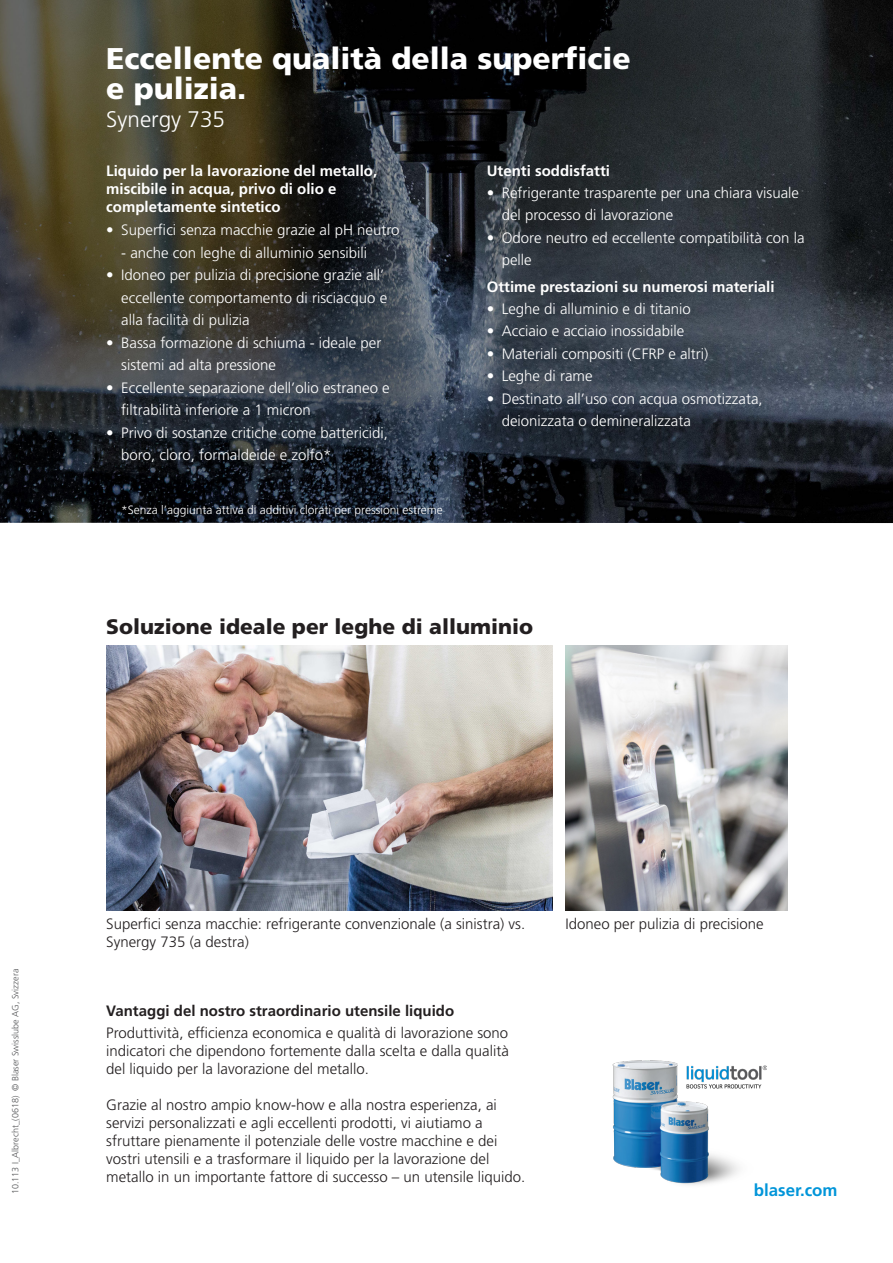
<style>
.page{position:relative;width:893px;height:1263px;background:#fff}
.page>*{position:absolute;margin:0;border:0;box-sizing:border-box;transform-origin:0 0}
.t1{font:900 30px/30px "Frutiger LT Std";color:#fff}
.t2{font:300 22.5px "Frutiger LT Std";color:#fff}
.t3{font:900 21px "Frutiger";color:#231f20}
.t4{font:700 16.8px "Frutiger LT Std";color:#0095d9}
.t5{font:300 15px/22.5px "Frutiger LT Std";color:#fff}
.t6{font:300 15px/18px "Frutiger LT Std";color:#231f20}
.t7{font:700 15px/18px "Frutiger LT Std";color:#fff}
.t8{font:700 15px "Frutiger LT Std";color:#231f20}
.t9{font:300 12px "Frutiger LT Std";color:#fff}
.t10{font:300 9px "Frutiger LT Std";color:#57585a}
.s1{font-weight:400}
</style>
<div class="page">
<img style="left:106px;top:645px;width:447px;height:266px">
<img style="left:566px;top:645px;width:221px;height:266px">
<img style="left:0;top:0;width:893px;height:523px">
<img style="left:612px;top:1060px;width:154px;height:125px">
<h1 class="t1" style="left:106px;top:44px;width:526px">Eccellente qualità della superficie e pulizia.</h1>
<h2 class="t2" style="left:106px;top:106px;width:120px">Synergy 735</h2>
<p class="t7" style="left:106px;top:162px;width:272px">Liquido per la lavorazione del metallo, miscibile in acqua, privo di olio e completamente sintetico</p>
<p class="t5" style="left:106px;top:219px;width:295px"><span class="s1">•</span> Superfici senza macchie grazie al pH neutro</p>
<p class="t5" style="left:121px;top:241px;width:247px">- anche con leghe di alluminio sensibili</p>
<p class="t5" style="left:121px;top:264px;width:267px;text-indent:-15px"><span class="s1">•</span> Idoneo per pulizia di precisione grazie all’ eccellente comportamento di risciacquo e alla facilità di pulizia</p>
<p class="t5" style="left:121px;top:331px;width:262px;text-indent:-15px"><span class="s1">•</span> Bassa formazione di schiuma - ideale per sistemi ad alta pressione</p>
<p class="t5" style="left:121px;top:376px;width:270px;text-indent:-15px"><span class="s1">•</span> Eccellente separazione dell’olio estraneo e filtrabilità inferiore a 1 micron</p>
<p class="t5" style="left:121px;top:421px;width:268px;text-indent:-15px"><span class="s1">•</span> Privo di sostanze critiche come battericidi, boro, cloro, formaldeide e zolfo*</p>
<p class="t9" style="left:121px;top:503px;width:323px">*Senza l’aggiunta attiva di additivi clorati per pressioni estreme</p>
<p class="t7" style="left:487px;top:162px;width:125px">Utenti soddisfatti</p>
<p class="t5" style="left:502px;top:182px;width:299px;text-indent:-15px"><span class="s1">•</span> Refrigerante trasparente per una chiara visuale del processo di lavorazione</p>
<p class="t5" style="left:502px;top:227px;width:304px;text-indent:-15px"><span class="s1">•</span> Odore neutro ed eccellente compatibilità con la pelle</p>
<p class="t7" style="left:487px;top:278px;width:289px">Ottime prestazioni su numerosi materiali</p>
<p class="t5" style="left:487px;top:298px;width:206px"><span class="s1">•</span> Leghe di alluminio e di titanio</p>
<p class="t5" style="left:487px;top:320px;width:199px"><span class="s1">•</span> Acciaio e acciaio inossidabile</p>
<p class="t5" style="left:487px;top:343px;width:223px"><span class="s1">•</span> Materiali compositi (CFRP e altri)</p>
<p class="t5" style="left:487px;top:365px;width:107px"><span class="s1">•</span> Leghe di rame</p>
<p class="t5" style="left:502px;top:388px;width:262px;text-indent:-15px"><span class="s1">•</span> Destinato all’uso con acqua osmotizzata, deionizzata o demineralizzata</p>
<h3 class="t3" style="left:106px;top:614px;width:428px">Soluzione ideale per leghe di alluminio</h3>
<p class="t10" style="left:10px;top:1194px;width:227px;rotate:-90deg">10.113 I_Albrecht_(0618) © Blaser Swisslube AG, Svizzera</p>
<p class="t6" style="left:106px;top:914px;width:420px">Superfici senza macchie: refrigerante convenzionale (a sinistra) vs.<br>Synergy 735 (a destra)</p>
<p class="t6" style="left:566px;top:914px;width:200px">Idoneo per pulizia di precisione</p>
<p class="t8" style="left:106px;top:1002px;width:349px">Vantaggi del nostro straordinario utensile liquido</p>
<p class="t6" style="left:106px;top:1024px;width:404px;text-align:justify">Produttività, efficienza economica e qualità di lavorazione sono indicatori che dipendono fortemente dalla scelta e dalla qualità del liquido per la lavorazione del metallo.</p>
<p class="t6" style="left:106px;top:1096px;width:420px">Grazie al nostro ampio know-how e alla nostra esperienza, ai servizi personalizzati e agli eccellenti prodotti, vi aiutiamo a sfruttare pienamente il potenziale delle vostre macchine e dei vostri utensili e a trasformare il liquido per la lavorazione del metallo in un importante fattore di successo – un utensile liquido.</p>
<p class="t4" style="left:754px;top:1180px;width:85px">blaser.com</p>
</div>
